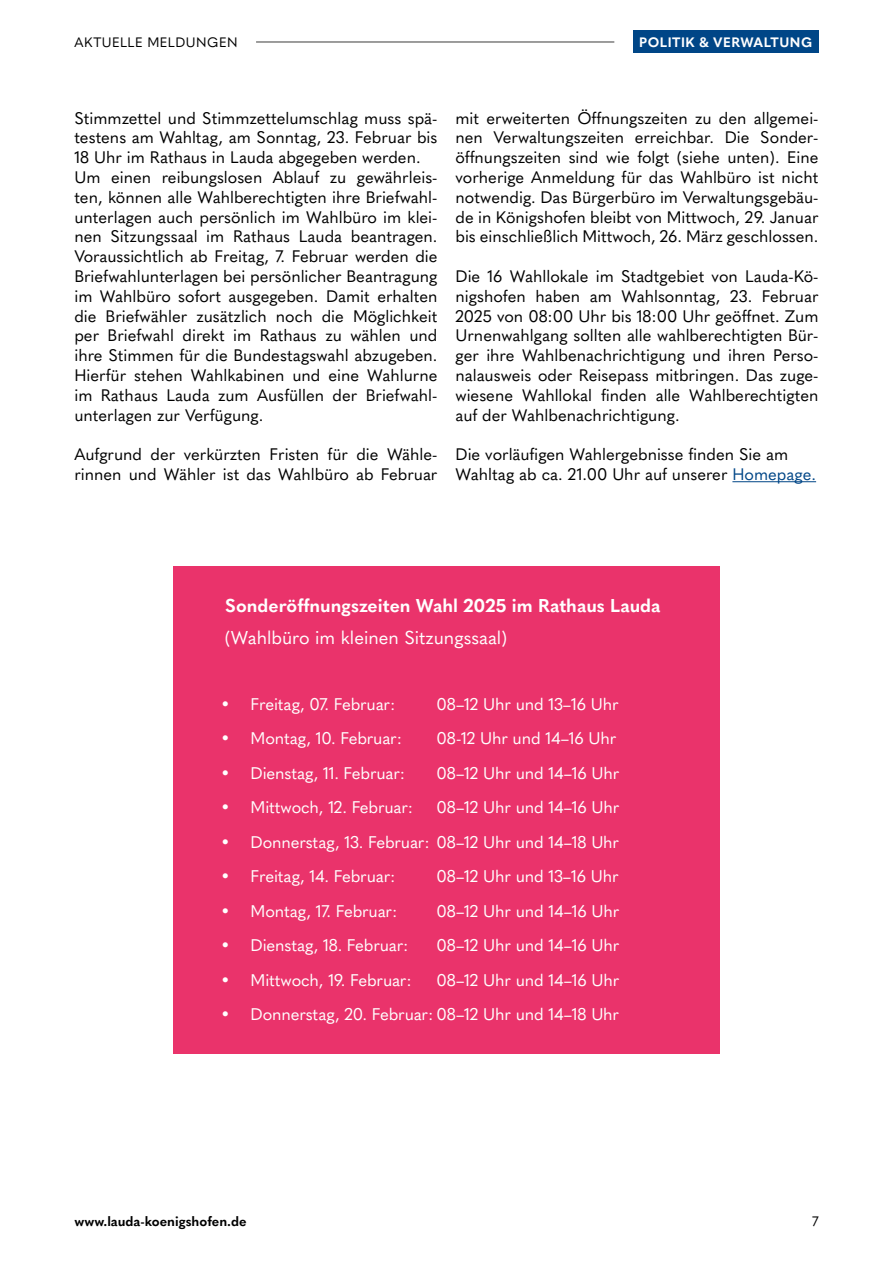
<style>
.page{position:relative;width:893px;height:1263px;background:#fff}
.page>*{position:absolute;margin:0;border:0;box-sizing:border-box;transform-origin:0 0}
.t1{font:700 18.3px "Quasimoda";color:#fff}
.t2{font:18.3px "Quasimoda";color:#fff}
.t3{font:16.65px "Quasimoda";letter-spacing:-.01em;color:#fff}
.t4{font:16.5px/19.8px "Quasimoda";color:#000}
.t5{font:700 13.5px "Quasimoda";color:#000}
.t6{font:13.5px "Quasimoda";letter-spacing:.04em;color:#000}
.t7{font:700 13.5px "Quasimoda";letter-spacing:.035em;color:#fff}
.s1{color:#004687}
</style>
<div class="page">
<hr style="left:732px;top:481px;width:84px;height:1px;background:#004687">
<div style="left:173px;top:566px;width:547px;height:488px;background:#ea336b"></div>
<div style="left:633px;top:31px;width:186px;height:22px;background:#004687"></div>
<hr style="left:256px;top:42px;width:358px;height:1px;background:#3c3c3b">
<p class="t6" style="left:74px;top:32px;width:165px">AKTUELLE MELDUNGEN</p>
<p class="t7" style="left:639px;top:32px;width:174px">POLITIK &amp; VERWALTUNG</p>
<p class="t4" style="left:74px;top:107px;width:365px">Stimmzettel und Stimmzettelumschlag muss spä&shy;testens am Wahltag, am Sonntag, 23. Februar bis 18 Uhr im Rathaus in Lauda abgegeben werden.<br>Um einen reibungslosen Ablauf zu gewährleis&shy;ten, können alle Wahlberechtigten ihre Briefwahl&shy;unterlagen auch persönlich im Wahlbüro im klei&shy;nen Sitzungssaal im Rathaus Lauda beantragen.<br>Voraussichtlich ab Freitag, 7. Februar werden die Briefwahlunterlagen bei persönlicher Beantragung im Wahlbüro sofort ausgegeben. Damit erhalten die Briefwähler zusätzlich noch die Möglichkeit per Briefwahl direkt im Rathaus zu wählen und ihre Stimmen für die Bundestagswahl abzugeben.<br>Hierfür stehen Wahlkabinen und eine Wahlurne im Rathaus Lauda zum Ausfüllen der Briefwahl&shy;unterlagen zur Verfügung.</p>
<p class="t4" style="left:74px;top:443px;width:365px">Aufgrund der verkürzten Fristen für die Wähle&shy;rinnen und Wähler ist das Wahlbüro ab Februar</p>
<p class="t4" style="left:455px;top:107px;width:365px;text-align:justify">mit erweiterten Öffnungszeiten zu den allgemei&shy;nen Verwaltungszeiten erreichbar. Die Sonder&shy;öffnungszeiten sind wie folgt (siehe unten). Eine vorherige Anmeldung für das Wahlbüro ist nicht notwendig. Das Bürgerbüro im Verwaltungsgebäu&shy;de in Königshofen bleibt von Mittwoch, 29. Januar bis einschließlich Mittwoch, 26. März geschlossen.</p>
<p class="t4" style="left:455px;top:265px;width:365px;text-align:justify">Die 16 Wahllokale im Stadtgebiet von Lauda-Kö&shy;nigshofen haben am Wahlsonntag, 23. Februar 2025 von 08:00 Uhr bis 18:00 Uhr geöffnet. Zum Urnenwahlgang sollten alle wahlberechtigten Bür&shy;ger ihre Wahlbenachrichtigung und ihren Perso&shy;nalausweis oder Reisepass mitbringen. Das zuge&shy;wiesene Wahllokal finden alle Wahlberechtigten auf der Wahlbenachrichtigung.</p>
<p class="t4" style="left:455px;top:443px;width:362px">Die vorläufigen Wahlergebnisse finden Sie am<br>Wahltag ab ca. 21.00 Uhr auf unserer <span class="s1">Homepage.</span></p>
<p class="t1" style="left:225px;top:591px;width:437px">Sonderöffnungszeiten Wahl 2025 im Rathaus Lauda</p>
<p class="t2" style="left:225px;top:623px;width:284px">(Wahlbüro im kleinen Sitzungssaal)</p>
<p class="t3" style="left:221px;top:691px;width:176px">• Freitag, 07. Februar:</p>
<p class="t3" style="left:437px;top:691px;width:184px">08–12 Uhr und 13–16 Uhr</p>
<p class="t3" style="left:221px;top:725px;width:183px">• Montag, 10. Februar:</p>
<p class="t3" style="left:437px;top:725px;width:181px">08-12 Uhr und 14–16 Uhr</p>
<p class="t3" style="left:221px;top:760px;width:186px">• Dienstag, 11. Februar:</p>
<p class="t3" style="left:437px;top:760px;width:184px">08–12 Uhr und 14–16 Uhr</p>
<p class="t3" style="left:221px;top:794px;width:194px">• Mittwoch, 12. Februar:</p>
<p class="t3" style="left:437px;top:794px;width:184px">08–12 Uhr und 14–16 Uhr</p>
<p class="t3" style="left:221px;top:829px;width:400px">• Donnerstag, 13. Februar: 08–12 Uhr und 14–18 Uhr</p>
<p class="t3" style="left:221px;top:863px;width:176px">• Freitag, 14. Februar:</p>
<p class="t3" style="left:437px;top:863px;width:184px">08–12 Uhr und 13–16 Uhr</p>
<p class="t3" style="left:221px;top:898px;width:178px">• Montag, 17. Februar:</p>
<p class="t3" style="left:437px;top:898px;width:184px">08–12 Uhr und 14–16 Uhr</p>
<p class="t3" style="left:221px;top:932px;width:189px">• Dienstag, 18. Februar:</p>
<p class="t3" style="left:437px;top:932px;width:184px">08–12 Uhr und 14–16 Uhr</p>
<p class="t3" style="left:221px;top:967px;width:193px">• Mittwoch, 19. Februar:</p>
<p class="t3" style="left:437px;top:967px;width:184px">08–12 Uhr und 14–16 Uhr</p>
<p class="t3" style="left:221px;top:1001px;width:400px">• Donnerstag, 20. Februar: 08–12 Uhr und 14–18 Uhr</p>
<p class="t5" style="left:74px;top:1210px;width:174px">www.lauda-koenigshofen.de</p>
<p class="t6" style="left:812px;top:1211px;width:8px">7</p>
</div>
